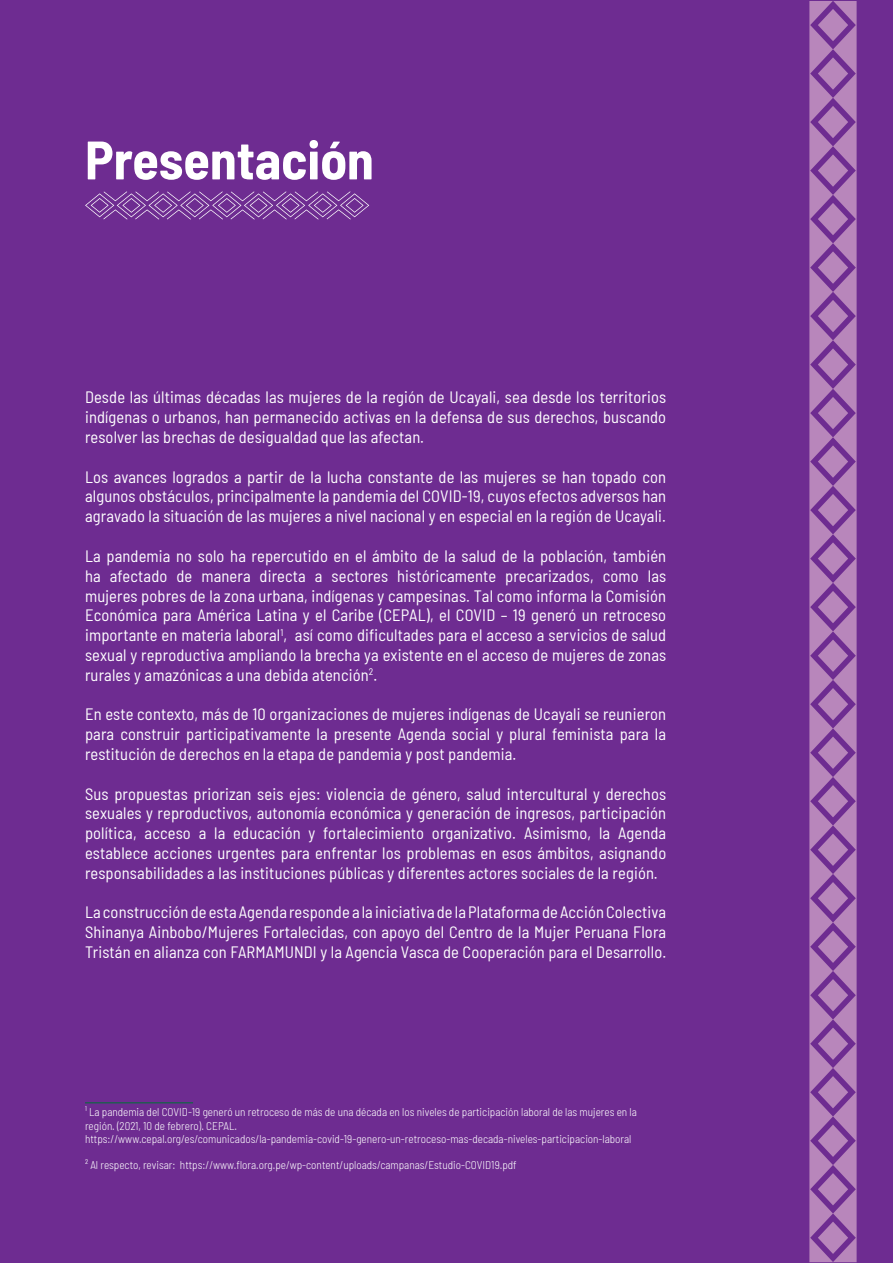
<style>
.page{position:relative;width:893px;height:1263px;background:#6e2c91}
.page>*{position:absolute;margin:0;border:0;box-sizing:border-box;transform-origin:0 0}
.t1{font:700 semi-condensed 54px "Barlow";color:#fff}
.t2{font:semi-condensed 16.5px/19.8px "Barlow";letter-spacing:.01em;color:#fff;text-align:justify}
.t3{font:300 semi-condensed 11.25px/13.5px "Barlow";color:#fff}
</style>
<div class="page">
<hr style="left:85px;top:1102px;width:108px;height:1px;background:#0b6940">
<svg style="left:809px;top:1px;width:48px;height:1261px;fill:#b886bb"></svg>
<svg style="left:85px;top:191px;width:284px;height:29px"></svg>
<h1 class="t1" style="left:85px;top:121px;width:290px">Presentación</h1>
<p class="t2" style="left:85px;top:386px;width:583px">Desde las últimas décadas las mujeres de la región de Ucayali, sea desde los territorios indígenas o urbanos, han permanecido activas en la defensa de sus derechos, buscando resolver las brechas de desigualdad que las afectan.</p>
<p class="t2" style="left:85px;top:466px;width:583px">Los avances logrados a partir de la lucha constante de las mujeres se han topado con algunos obstáculos, principalmente la pandemia del COVID-19, cuyos efectos adversos han agravado la situación de las mujeres a nivel nacional y en especial en la región de Ucayali.</p>
<p class="t2" style="left:85px;top:545px;width:583px">La pandemia no solo ha repercutido en el ámbito de la salud de la población, también ha afectado de manera directa a sectores históricamente precarizados, como las mujeres pobres de la zona urbana, indígenas y campesinas. Tal como informa la Comisión Económica para América Latina y el Caribe (CEPAL), el COVID – 19 generó un retroceso importante en materia laboral<sup>1</sup>, así como dificultades para el acceso a servicios de salud sexual y reproductiva ampliando la brecha ya existente en el acceso de mujeres de zonas rurales y amazónicas a una debida atención<sup>2</sup>.</p>
<p class="t2" style="left:85px;top:703px;width:583px">En este contexto, más de 10 organizaciones de mujeres indígenas de Ucayali se reunieron para construir participativamente la presente Agenda social y plural feminista para la restitución de derechos en la etapa de pandemia y post pandemia.</p>
<p class="t2" style="left:85px;top:782px;width:583px">Sus propuestas priorizan seis ejes: violencia de género, salud intercultural y derechos sexuales y reproductivos, autonomía económica y generación de ingresos, participación política, acceso a la educación y fortalecimiento organizativo. Asimismo, la Agenda establece acciones urgentes para enfrentar los problemas en esos ámbitos, asignando responsabilidades a las instituciones públicas y diferentes actores sociales de la región.</p>
<p class="t2" style="left:85px;top:901px;width:583px">La construcción de esta Agenda responde a la iniciativa de la Plataforma de Acción Colectiva Shinanya Ainbobo/Mujeres Fortalecidas, con apoyo del Centro de la Mujer Peruana Flora Tristán en alianza con FARMAMUNDI y la Agencia Vasca de Cooperación para el Desarrollo.</p>
<p class="t3" style="left:85px;top:1105px;width:553px">¹ La pandemia del COVID-19 generó un retroceso de más de una década en los niveles de participación laboral de las mujeres en la región. (2021, 10 de febrero). CEPAL. https://www.cepal.org/es/comunicados/la-pandemia-covid-19-genero-un-retroceso-mas-decada-niveles-participacion-laboral</p>
<p class="t3" style="left:85px;top:1158px;width:433px">² Al respecto, revisar: https://www.flora.org.pe/wp-content/uploads/campanas/Estudio-COVID19.pdf</p>
</div>
